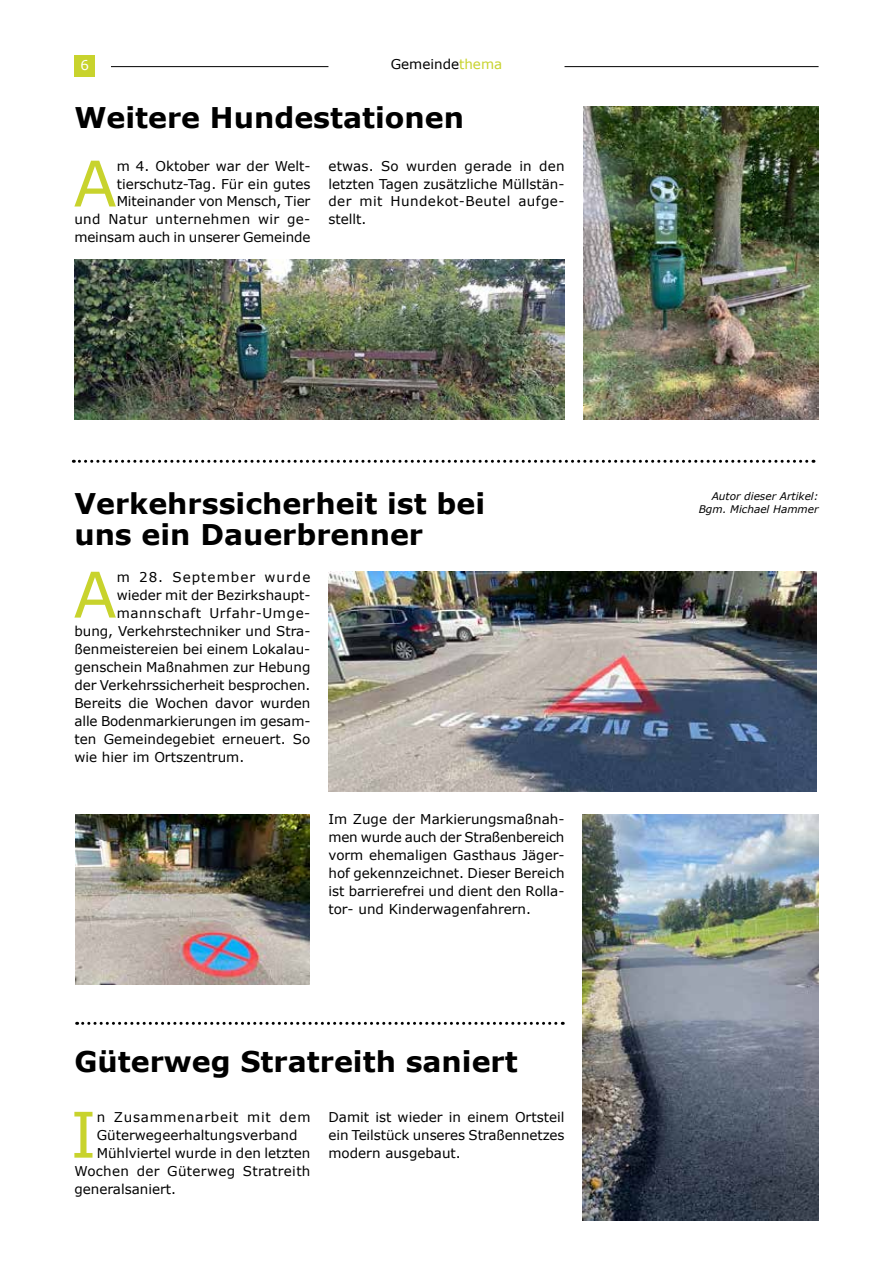
<style>
.page{position:relative;width:893px;height:1263px;background:#fff}
.page>*{position:absolute;margin:0;border:0;box-sizing:border-box;transform-origin:0 0}
.t1{font:63px "Verdana";color:#c8d32d}
.t2{font:700 28.5px/31.5px "Verdana";color:#000}
.t3{font:13.5px/18px "Verdana";color:#000;text-align:justify}
.t4{font:13.5px "Verdana";letter-spacing:.025em;color:#000}
.t5{font:13.5px "Verdana";letter-spacing:.045em;color:#000}
.t6{font:13.5px "Verdana";letter-spacing:.055em;color:#000}
.t7{font:13.5px "Verdana";letter-spacing:.08em;color:#000}
.t8{font:13.5px "Verdana";color:#fff}
.t9{font:italic 10.5px/13.5px "Verdana";color:#000;text-align:right}
.s1{color:#c8d32d}
</style>
<div class="page">
<div style="left:74px;top:56px;width:21px;height:21px;background:#c8d32d"></div>
<hr style="left:111px;top:66px;width:217px;height:1px;background:#000">
<hr style="left:564px;top:66px;width:255px;height:1px;background:#000">
<img style="left:76px;top:814px;width:233px;height:170px">
<img style="left:584px;top:106px;width:235px;height:314px">
<img style="left:75px;top:259px;width:489px;height:161px">
<svg style="left:73px;top:460px;width:741px;height:3px"></svg>
<img style="left:328px;top:571px;width:489px;height:220px">
<img style="left:582px;top:814px;width:237px;height:406px">
<svg style="left:77px;top:1022px;width:486px;height:3px"></svg>
<p class="t8" style="left:81px;top:56px;width:10px">6</p>
<p class="t3" style="left:391px;top:55px;width:113px">Gemeinde<span class="s1">thema</span></p>
<h2 class="t2" style="left:74px;top:101px;width:391px">Weitere Hundestationen</h2>
<p class="t3" style="left:328px;top:156px;width:238px">etwas. So wurden gerade in den letzten Tagen zusätzliche Müllstän&shy;der mit Hundekot-Beutel aufge&shy;stellt.</p>
<p class="t3" style="left:74px;top:156px;width:238px;text-align:right">m 4. Oktober war der Welt&shy;tierschutz-Tag. Für ein gutes<br>Miteinander von Mensch, Tier<br>und Natur unternehmen wir ge&shy;meinsam auch in unserer Gemeinde</p>
<h1 class="t1" style="left:74px;top:140px;width:45px">A</h1>
<h2 class="t2" style="left:74px;top:487px;width:412px">Verkehrssicherheit ist bei uns ein Dauerbrenner</h2>
<h1 class="t1" style="left:74px;top:551px;width:45px">A</h1>
<p class="t7" style="left:117px;top:567px;width:195px">m 28. September wurde</p>
<p class="t3" style="left:117px;top:585px;width:195px">wieder mit der Bezirkshaupt-</p>
<p class="t5" style="left:117px;top:603px;width:195px">mannschaft Urfahr-Umge-</p>
<p class="t3" style="left:74px;top:621px;width:238px">bung, Verkehrstechniker und Stra-</p>
<p class="t3" style="left:74px;top:639px;width:238px">ßenmeistereien bei einem Lokalau-</p>
<p class="t3" style="left:74px;top:657px;width:238px">genschein Maßnahmen zur Hebung</p>
<p class="t3" style="left:74px;top:675px;width:238px">der Verkehrssicherheit besprochen.</p>
<p class="t3" style="left:74px;top:693px;width:238px">Bereits die Wochen davor wurden</p>
<p class="t3" style="left:74px;top:711px;width:238px">alle Bodenmarkierungen im gesam-</p>
<p class="t3" style="left:74px;top:729px;width:238px">ten Gemeindegebiet erneuert. So</p>
<p class="t3" style="left:74px;top:747px;width:171px">wie hier im Ortszentrum.</p>
<p class="t3" style="left:328px;top:810px;width:238px">Im Zuge der Markierungsmaßnah&shy;men wurde auch der Straßenbereich vorm ehemaligen Gasthaus Jäger&shy;hof gekennzeichnet. Dieser Bereich ist barrierefrei und dient den Rolla&shy;tor- und Kinderwagenfahrern.</p>
<h2 class="t2" style="left:74px;top:1045px;width:445px">Güterweg Stratreith saniert</h2>
<h1 class="t1" style="left:70px;top:1091px;width:28px">I</h1>
<p class="t6" style="left:97px;top:1107px;width:215px">n Zusammenarbeit mit dem</p>
<p class="t3" style="left:97px;top:1125px;width:202px">Güterwegeerhaltungsverband</p>
<p class="t3" style="left:97px;top:1143px;width:215px">Mühlviertel wurde in den letzten</p>
<p class="t4" style="left:74px;top:1161px;width:238px">Wochen der Güterweg Stratreith</p>
<p class="t3" style="left:74px;top:1179px;width:103px">generalsaniert.</p>
<p class="t3" style="left:328px;top:1107px;width:238px">Damit ist wieder in einem Ortsteil ein Teilstück unseres Straßennetzes modern ausgebaut.</p>
<p class="t9" style="left:699px;top:489px;width:121px">Autor dieser Artikel:<br>Bgm. Michael Hammer</p>
</div>
